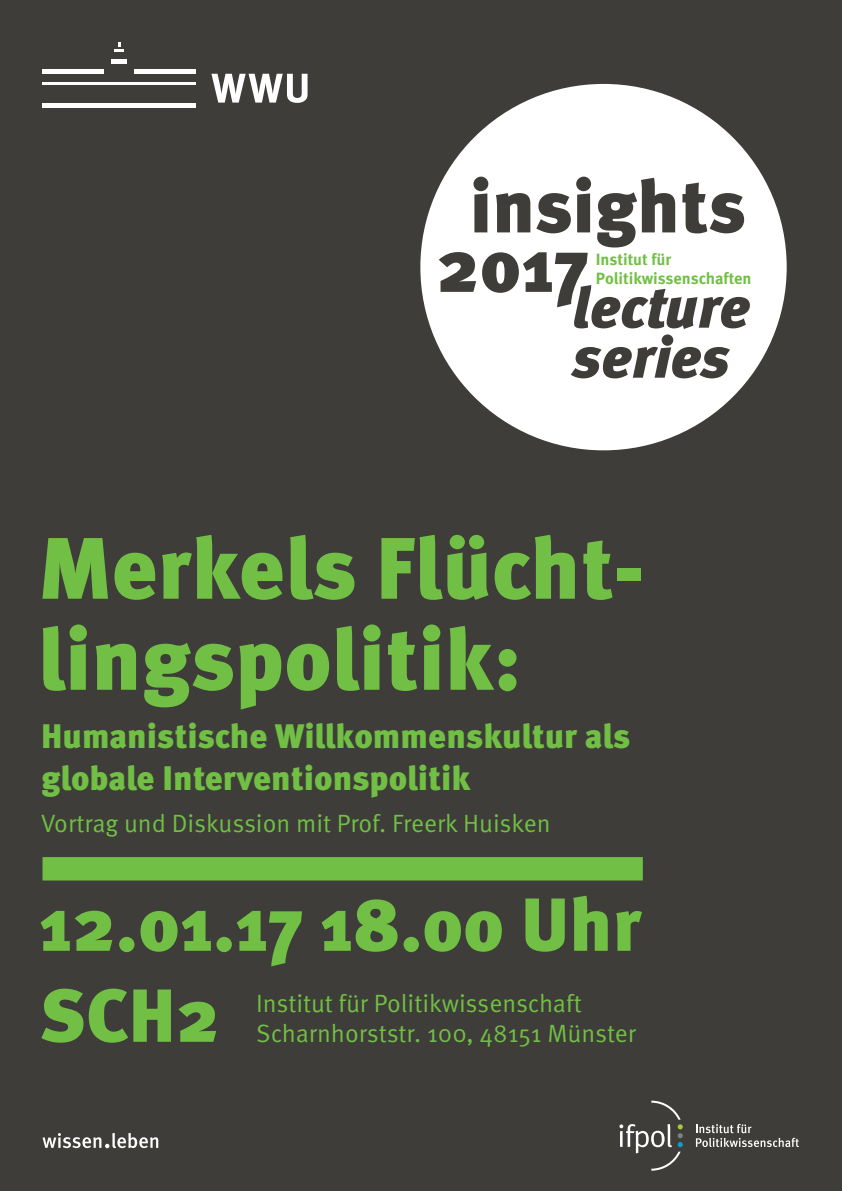
<style>
.page{position:relative;width:842px;height:1191px;background:#3e3d39}
.page>*{position:absolute;margin:0;border:0;box-sizing:border-box;transform-origin:0 0}
.t1{font:900 87px/91px "Meta OT";color:#71bf44}
.t2{font:900 75px/91px "Meta OT";color:#71bf44}
.t3{font:900 74.4px/59.4px "Meta OT";letter-spacing:-.005em;color:#3e3d39}
.t4{font:italic 900 58px/50px "Meta OT";letter-spacing:-.005em;color:#3e3d39}
.t5{font:900 34px/42px "Meta OT";color:#71bf44}
.t6{font:25px/30px "Meta OT";color:#71bf44}
.t7{font:700 16.3px/19.5px "Meta OT";color:#71bf44}
</style>
<div class="page">
<div style="left:420px;top:84px;width:367px;height:366px;background:#fff;border-radius:50%"></div>
<div style="left:43px;top:857px;width:600px;height:23px;background:#71bf44"></div>
<svg style="left:696px;top:1124px;width:103px;height:23px"></svg>
<svg style="left:619px;top:1100px;width:64px;height:70px"></svg>
<div style="left:135px;top:69px;width:61px;height:5px;background:#fff"></div>
<div style="left:43px;top:69px;width:61px;height:5px;background:#fff"></div>
<div style="left:43px;top:103px;width:153px;height:5px;background:#fff"></div>
<div style="left:111px;top:59px;width:16px;height:5px;background:#fff"></div>
<hr style="left:43px;top:82px;width:153px;height:3px;background:#fff">
<svg style="left:114px;top:43px;width:10px;height:9px"></svg>
<svg style="left:211px;top:74px;width:97px;height:29px"></svg>
<svg style="left:43px;top:1133px;width:115px;height:15px"></svg>
<h3 class="t3" style="left:436px;top:179px;width:312px;text-indent:33px">insights<br>2017</h3>
<p class="t7" style="left:596px;top:250px;width:157px">Institut für<br>Politikwissenschaften</p>
<h3 class="t4" style="left:572px;top:285px;width:179px">lecture series</h3>
<h1 class="t1" style="left:38px;top:526px;width:608px">Merkels Flücht&shy;lingspolitik:</h1>
<h3 class="t5" style="left:41px;top:716px;width:591px">Humanistische Willkommenskultur als globale Interventionspolitik</h3>
<p class="t6" style="left:41px;top:809px;width:511px">Vortrag und Diskussion mit Prof. Freerk Huisken</p>
<h2 class="t2" style="left:39px;top:882px;width:604px">12.01.17 18.oo Uhr<br>SCH2</h2>
<p class="t6" style="left:256px;top:989px;width:381px">Institut für Politikwissenschaft<br>Scharnhorststr. 100, 48151 Münster</p>
</div>
